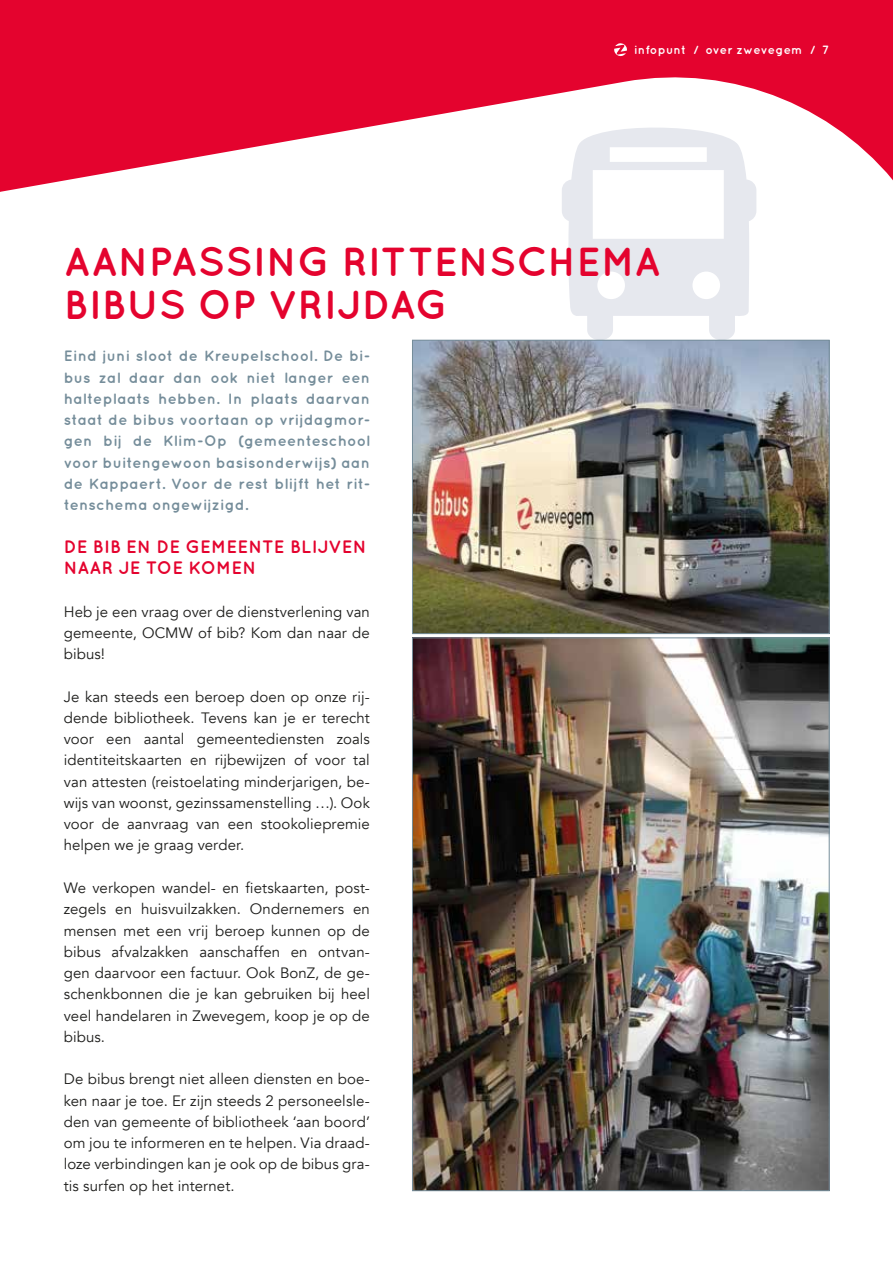
<style>
.page{position:relative;width:893px;height:1263px;background:#fff}
.page>*{position:absolute;margin:0;border:0;box-sizing:border-box;transform-origin:0 0}
.t1{font:700 40.5px/42.5px "Quicksand";letter-spacing:.01em;color:#e4032e}
.t2{font:700 18px/21.3px "Quicksand";letter-spacing:.015em;color:#e4032e}
.t3{font:15px/21.3px "Avenir";letter-spacing:.005em;color:#1d1d1b;text-align:justify}
.t4{font:700 15px/21.3px "Quicksand";letter-spacing:.015em;color:#758d9a;text-align:justify}
.t5{font:700 12px "Quicksand";letter-spacing:.02em;color:#fff}
</style>
<div class="page">
<svg style="left:562px;top:197px;width:194px;height:143px"></svg>
<img style="left:414px;top:342px;width:413px;height:290px">
<div style="left:412px;top:340px;width:417px;height:294px;border:1px solid #758d9a"></div>
<svg style="left:1px;top:0;width:892px;height:197px;fill:#e4032e"></svg>
<svg style="left:614px;top:43px;width:13px;height:14px"></svg>
<img style="left:0;top:0;width:1px;height:192px">
<img style="left:414px;top:640px;width:413px;height:549px">
<p class="t5" style="left:634px;top:43px;width:197px">infopunt / over zwevegem / 7</p>
<h1 class="t1" style="left:64px;top:240px;width:598px">AANPASSING RITTENSCHEMA<br>BIBUS OP VRIJDAG</h1>
<p class="t4" style="left:64px;top:345px;width:308px">Eind juni sloot de Kreupelschool. De bi&shy;bus zal daar dan ook niet langer een halteplaats hebben. In plaats daarvan staat de bibus voortaan op vrijdagmor&shy;gen bij de Klim-Op (gemeenteschool voor buitengewoon basisonderwijs) aan de Kappaert. Voor de rest blijft het rit&shy;tenschema ongewijzigd.</p>
<p class="t2" style="left:64px;top:535px;width:304px">DE BIB EN DE GEMEENTE BLIJVEN<br>NAAR JE TOE KOMEN</p>
<p class="t3" style="left:64px;top:601px;width:308px">Heb je een vraag over de dienstverlening van gemeente, OCMW of bib? Kom dan naar de bibus!</p>
<p class="t3" style="left:64px;top:686px;width:308px">Je kan steeds een beroep doen op onze rij&shy;dende bibliotheek. Tevens kan je er terecht voor een aantal gemeentediensten zoals identiteitskaarten en rijbewijzen of voor tal van attesten (reistoelating minderjarigen, be&shy;wijs van woonst, gezinssamenstelling …). Ook voor de aanvraag van een stookoliepremie helpen we je graag verder.</p>
<p class="t3" style="left:64px;top:877px;width:308px">We verkopen wandel- en fietskaarten, post&shy;zegels en huisvuilzakken. Ondernemers en mensen met een vrij beroep kunnen op de bibus afvalzakken aanschaffen en ontvan&shy;gen daarvoor een factuur. Ook BonZ, de ge&shy;schenkbonnen die je kan gebruiken bij heel veel handelaren in Zwevegem, koop je op de bibus.</p>
<p class="t3" style="left:64px;top:1069px;width:308px">De bibus brengt niet alleen diensten en boe&shy;ken naar je toe. Er zijn steeds 2 personeelsle&shy;den van gemeente of bibliotheek ‘aan boord’ om jou te informeren en te helpen. Via draad&shy;loze verbindingen kan je ook op de bibus gra&shy;tis surfen op het internet.</p>
</div>
